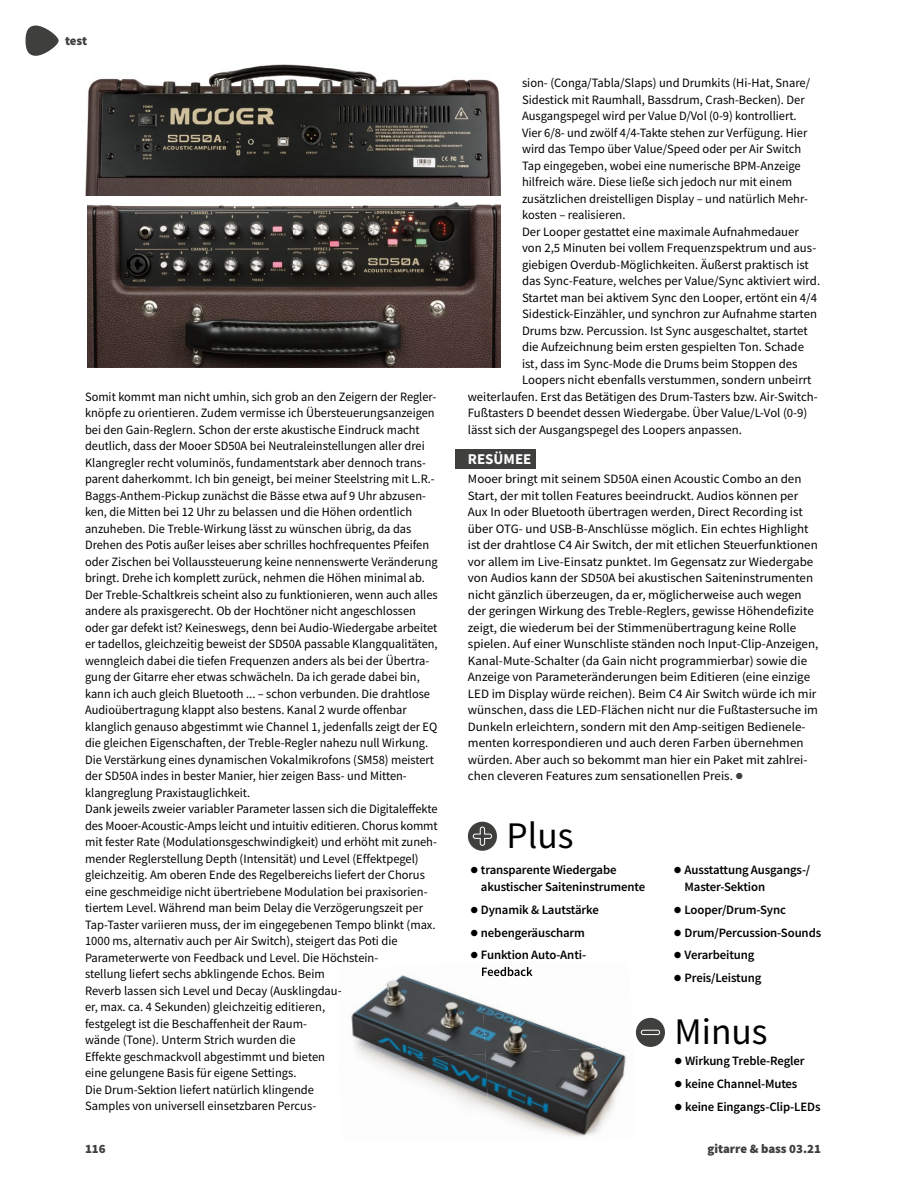
<style>
.page{position:relative;width:906px;height:1191px;background:#fff}
.page>*{position:absolute;margin:0;border:0;box-sizing:border-box;transform-origin:0 0}
.t1{font:37.5px "Source Sans Pro";color:#000}
.t2{font:700 15px "Source Sans Pro";color:#fff}
.t3{font:12.75px/16.5px "Source Sans Pro";color:#000}
.t4{font:600 12.75px/16.5px "Source Sans Pro";letter-spacing:-.01em;color:#000}
.t5{font:900 12.75px "Source Sans Pro";color:#3f3f3e}
.s1{font-family:"Aptifer Sans LT Pro";color:#3f3f3e}
.s2{font-family:"Aptifer Sans LT Pro"}
</style>
<div class="page">
<div style="left:455px;top:449px;width:81px;height:20px;background:#3f3f3e"></div>
<div style="left:468px;top:821px;width:29px;height:29px;background:#3f3f3e;border-radius:50%"></div>
<svg style="left:473px;top:826px;width:19px;height:20px"></svg>
<div style="left:636px;top:1017px;width:29px;height:30px;background:#3f3f3e;border-radius:50%"></div>
<svg style="left:641px;top:1029px;width:19px;height:6px"></svg>
<img style="left:87px;top:202px;width:414px;height:166px">
<img style="left:85px;top:64px;width:416px;height:132px">
<img style="left:341px;top:975px;width:139px;height:79px">
<img style="left:480px;top:966px;width:120px;height:88px">
<img style="left:360px;top:1054px;width:125px;height:55px">
<img style="left:485px;top:1046px;width:141px;height:91px">
<img style="left:482px;top:967px;width:50px;height:9px">
<svg style="left:26px;top:26px;width:33px;height:30px"></svg>
<p class="t5" style="left:65px;top:32px;width:24px">test</p>
<p class="t3" style="left:85px;top:388px;width:354px">Somit kommt man nicht umhin, sich grob an den Zeigern der Regler&shy;knöpfe zu orientieren. Zudem vermisse ich Übersteuerungsanzeigen bei den Gain-Reglern. Schon der erste akustische Eindruck macht deutlich, dass der Mooer SD50A bei Neutraleinstellungen aller drei Klangregler recht voluminös, fundamentstark aber dennoch trans&shy;parent daherkommt. Ich bin geneigt, bei meiner Steelstring mit L.R.- Baggs-Anthem-Pickup zunächst die Bässe etwa auf 9 Uhr abzusen&shy;ken, die Mitten bei 12 Uhr zu belassen und die Höhen ordentlich anzuheben. Die Treble-Wirkung lässt zu wünschen übrig, da das Drehen des Potis außer leises aber schrilles hochfrequentes Pfeifen oder Zischen bei Vollaussteuerung keine nennenswerte Veränderung bringt. Drehe ich komplett zurück, nehmen die Höhen minimal ab.<br>Der Treble-Schaltkreis scheint also zu funktionieren, wenn auch alles andere als praxisgerecht. Ob der Hochtöner nicht angeschlossen oder gar defekt ist? Keineswegs, denn bei Audio-Wiedergabe arbeitet er tadellos, gleichzeitig beweist der SD50A passable Klangqualitäten, wenngleich dabei die tiefen Frequenzen anders als bei der Übertra&shy;gung der Gitarre eher etwas schwächeln. Da ich gerade dabei bin, kann ich auch gleich Bluetooth ... – schon verbunden. Die drahtlose Audioübertragung klappt also bestens. Kanal 2 wurde offenbar klanglich genauso abgestimmt wie Channel 1, jedenfalls zeigt der EQ die gleichen Eigenschaften, der Treble-Regler nahezu null Wirkung.<br>Die Verstärkung eines dynamischen Vokalmikrofons (SM58) meistert der SD50A indes in bester Manier, hier zeigen Bass- und Mitten&shy;klangreglung Praxistauglichkeit.<br>Dank jeweils zweier variabler Parameter lassen sich die Digitaleffekte des Mooer-Acoustic-Amps leicht und intuitiv editieren. Chorus kommt mit fester Rate (Modulationsgeschwindigkeit) und erhöht mit zuneh&shy;mender Reglerstellung Depth (Intensität) und Level (Effektpegel) gleichzeitig. Am oberen Ende des Regelbereichs liefert der Chorus eine geschmeidige nicht übertriebene Modulation bei praxisorien&shy;tiertem Level. Während man beim Delay die Verzögerungszeit per Tap-Taster variieren muss, der im eingegebenen Tempo blinkt (max.<br>1000 ms, alternativ auch per Air Switch), steigert das Poti die Parameterwerte von Feedback und Level. Die Höchstein-<br>stellung liefert sechs abklingende Echos. Beim<br>Reverb lassen sich Level und Decay (Ausklingdau-<br>er, max. ca. 4 Sekunden) gleichzeitig editieren,<br>festgelegt ist die Beschaffenheit der Raum-<br>wände (Tone). Unterm Strich wurden die<br>Effekte geschmackvoll abgestimmt und bieten<br>eine gelungene Basis für eigene Settings.<br>Die Drum-Sektion liefert natürlich klingende<br>Samples von universell einsetzbaren Percus-</p>
<p class="t3" style="left:522px;top:74px;width:290px">sion- (Conga/Tabla/Slaps) und Drumkits (Hi-Hat, Snare/</p>
<p class="t3" style="left:522px;top:91px;width:284px">Sidestick mit Raumhall, Bassdrum, Crash-Becken). Der</p>
<p class="t3" style="left:522px;top:107px;width:276px">Ausgangspegel wird per Value D/Vol (0-9) kontrolliert.</p>
<p class="t3" style="left:522px;top:124px;width:287px">Vier 6/8- und zwölf 4/4-Takte stehen zur Verfügung. Hier</p>
<p class="t3" style="left:522px;top:140px;width:281px">wird das Tempo über Value/Speed oder per Air Switch</p>
<p class="t3" style="left:522px;top:157px;width:280px">Tap eingegeben, wobei eine numerische BPM-Anzeige</p>
<p class="t3" style="left:522px;top:173px;width:272px">hilfreich wäre. Diese ließe sich jedoch nur mit einem</p>
<p class="t3" style="left:522px;top:190px;width:287px">zusätzlichen dreistelligen Display – und natürlich Mehr-</p>
<p class="t3" style="left:522px;top:206px;width:105px">kosten – realisieren.</p>
<p class="t3" style="left:522px;top:223px;width:278px">Der Looper gestattet eine maximale Aufnahmedauer</p>
<p class="t3" style="left:522px;top:239px;width:296px">von 2,5 Minuten bei vollem Frequenzspektrum und aus-</p>
<p class="t3" style="left:522px;top:256px;width:288px">giebigen Overdub-Möglichkeiten. Äußerst praktisch ist</p>
<p class="t3" style="left:522px;top:272px;width:300px">das Sync-Feature, welches per Value/Sync aktiviert wird.</p>
<p class="t3" style="left:522px;top:289px;width:296px">Startet man bei aktivem Sync den Looper, ertönt ein 4/4</p>
<p class="t3" style="left:522px;top:305px;width:296px">Sidestick-Einzähler, und synchron zur Aufnahme starten</p>
<p class="t3" style="left:522px;top:322px;width:287px">Drums bzw. Percussion. Ist Sync ausgeschaltet, startet</p>
<p class="t3" style="left:522px;top:338px;width:283px">die Aufzeichnung beim ersten gespielten Ton. Schade</p>
<p class="t3" style="left:522px;top:355px;width:277px">ist, dass im Sync-Mode die Drums beim Stoppen des</p>
<p class="t3" style="left:522px;top:371px;width:291px">Loopers nicht ebenfalls verstummen, sondern unbeirrt</p>
<p class="t3" style="left:468px;top:388px;width:351px">weiterlaufen. Erst das Betätigen des Drum-Tasters bzw. Air-Switch-</p>
<p class="t3" style="left:468px;top:404px;width:341px">Fußtasters D beendet dessen Wiedergabe. Über Value/L-Vol (0-9)</p>
<p class="t3" style="left:468px;top:421px;width:275px">lässt sich der Ausgangspegel des Loopers anpassen.</p>
<p class="t2" style="left:468px;top:449px;width:65px">RESÜMEE</p>
<p class="t3" style="left:468px;top:470px;width:352px">Mooer bringt mit seinem SD50A einen Acoustic Combo an den Start, der mit tollen Features beeindruckt. Audios können per Aux In oder Bluetooth übertragen werden, Direct Recording ist über OTG- und USB-B-Anschlüsse möglich. Ein echtes Highlight ist der drahtlose C4 Air Switch, der mit etlichen Steuerfunktionen vor allem im Live-Einsatz punktet. Im Gegensatz zur Wiedergabe von Audios kann der SD50A bei akustischen Saiteninstrumenten nicht gänzlich überzeugen, da er, möglicherweise auch wegen der geringen Wirkung des Treble-Reglers, gewisse Höhendefizite zeigt, die wiederum bei der Stimmenübertragung keine Rolle spielen. Auf einer Wunschliste ständen noch Input-Clip-Anzeigen, Kanal-Mute-Schalter (da Gain nicht programmierbar) sowie die Anzeige von Parameteränderungen beim Editieren (eine einzige LED im Display würde reichen). Beim C4 Air Switch würde ich mir wünschen, dass die LED-Flächen nicht nur die Fußtastersuche im Dunkeln erleichtern, sondern mit den Amp-seitigen Bedienele&shy;menten korrespondieren und auch deren Farben übernehmen würden. Aber auch so bekommt man hier ein Paket mit zahlrei&shy;chen cleveren Features zum sensationellen Preis. <span class="s1">●</span></p>
<h1 class="t1" style="left:506px;top:811px;width:68px">Plus</h1>
<p class="t4" style="left:481px;top:861px;width:166px;text-indent:-11px"><span class="s2">●</span> transparente Wiedergabe akustischer Saiten instrumente</p>
<p class="t4" style="left:470px;top:901px;width:130px"><span class="s2">●</span> Dynamik &amp; Lautstärke</p>
<p class="t4" style="left:470px;top:924px;width:116px"><span class="s2">●</span> nebengeräuscharm</p>
<p class="t4" style="left:470px;top:946px;width:117px"><span class="s2">●</span> Funktion Auto-Anti-</p>
<p class="t4" style="left:684px;top:861px;width:127px;text-indent:-11px"><span class="s2">●</span> Ausstattung Ausgangs-/<br>Master-Sektion</p>
<p class="t4" style="left:674px;top:901px;width:113px"><span class="s2">●</span> Looper/Drum-Sync</p>
<p class="t4" style="left:674px;top:924px;width:149px"><span class="s2">●</span> Drum/Percussion-Sounds</p>
<p class="t4" style="left:674px;top:946px;width:82px"><span class="s2">●</span> Verarbeitung</p>
<p class="t4" style="left:674px;top:969px;width:89px"><span class="s2">●</span> Preis/Leistung</p>
<h1 class="t1" style="left:674px;top:1007px;width:95px">Minus</h1>
<p class="t4" style="left:674px;top:1052px;width:132px"><span class="s2">●</span> Wirkung Treble-Regler</p>
<p class="t4" style="left:674px;top:1075px;width:124px"><span class="s2">●</span> keine Channel-Mutes</p>
<p class="t4" style="left:674px;top:1098px;width:147px"><span class="s2">●</span> keine Eingangs-Clip-LEDs</p>
<p class="t5" style="left:85px;top:1140px;width:22px">116</p>
<p class="t5" style="left:707px;top:1140px;width:115px">gitarre &amp; bass 03.21</p>
</div>
